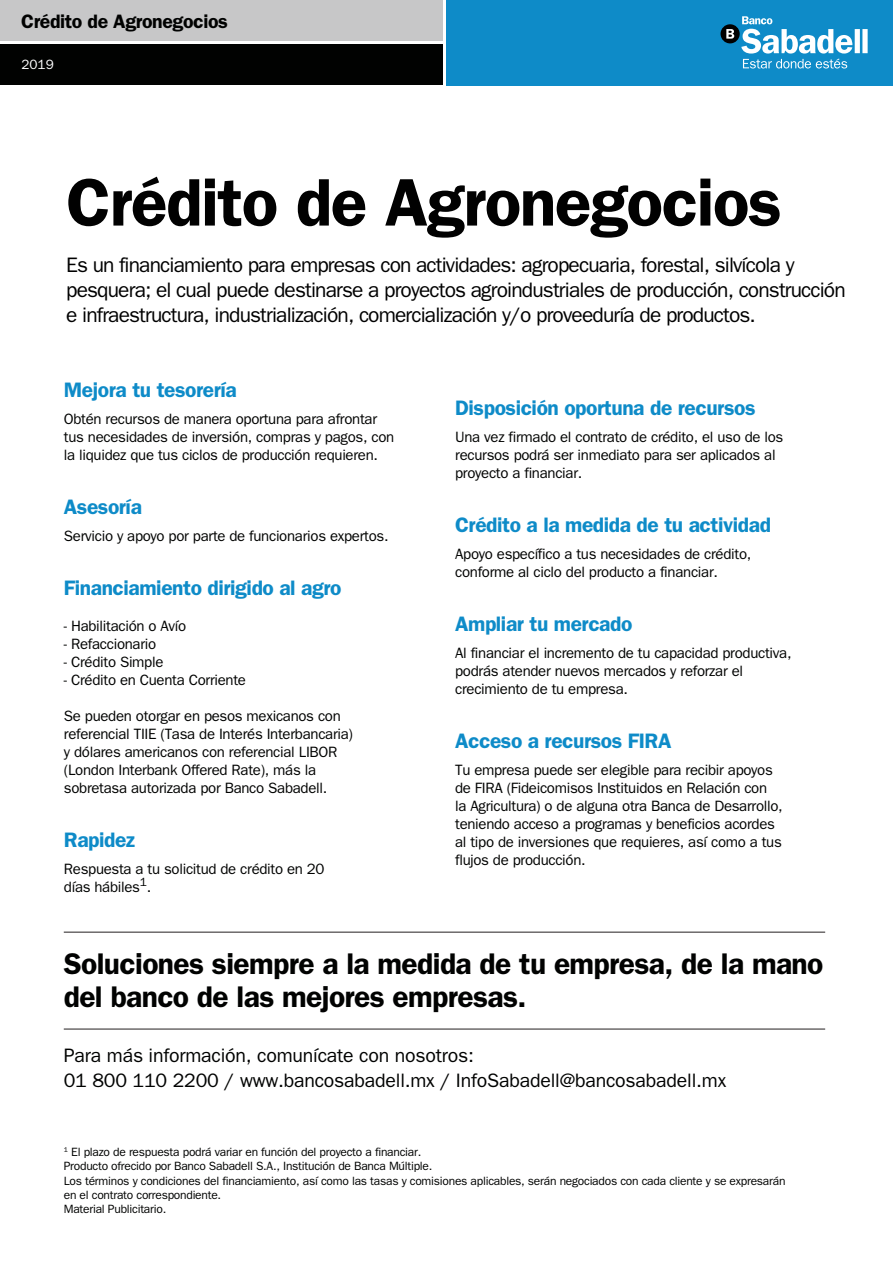
<style>
.page{position:relative;width:893px;height:1263px;background:#fff}
.page>*{position:absolute;margin:0;border:0;box-sizing:border-box;transform-origin:0 0}
.t1{font:600 67.5px "Franklin Gothic";letter-spacing:-.02em;color:#010101}
.t2{font:600 30px/33px "Franklin Gothic";letter-spacing:-.02em;color:#010201}
.t3{font:21px/25.2px "Franklin Gothic";letter-spacing:-.04em;color:#010101}
.t4{font:600 21px "Franklin Gothic";letter-spacing:-.02em;color:#0e8bc8}
.t5{font:19.5px/25.5px "Franklin Gothic";letter-spacing:-.01em;color:#010201}
.t6{font:600 19.5px "Franklin Gothic";letter-spacing:-.02em;color:#010201}
.t7{font:15px/18px "Franklin Gothic";letter-spacing:-.02em;color:#010201}
.t8{font:13.5px "Franklin Gothic";color:#fff}
.t9{font:12px/14.4px "Franklin Gothic";letter-spacing:-.02em;color:#010201}
</style>
<div class="page">
<div style="left:0;top:0;width:442px;height:41px;background:#c7c7c8"></div>
<div style="left:446px;top:0;width:447px;height:85px;background:#0e8bc8"></div>
<div style="left:0;top:45px;width:442px;height:40px;background:#010201"></div>
<hr style="left:64px;top:932px;width:761px;height:1px;background:#231f20">
<hr style="left:64px;top:1029px;width:761px;height:1px;background:#231f20">
<div style="left:720px;top:24px;width:20px;height:19px;background:#000;border-radius:50%"></div>
<svg style="left:726px;top:29px;width:8px;height:10px"></svg>
<svg style="left:741px;top:16px;width:127px;height:52px"></svg>
<h3 class="t6" style="left:21px;top:10px;width:208px">Crédito de Agronegocios</h3>
<p class="t8" style="left:21px;top:57px;width:34px">2019</p>
<h1 class="t1" style="left:66px;top:162px;width:717px">Crédito de Agronegocios</h1>
<p class="t3" style="left:66px;top:252px;width:781px">Es un financiamiento para empresas con actividades: agropecuaria, forestal, silvícola y pesquera; el cual puede destinarse a proyectos agroindustriales de producción, construcción e infraestructura, industrialización, comercialización y/o proveeduría de productos.</p>
<h3 class="t4" style="left:64px;top:377px;width:175px">Mejora tu tesorería</h3>
<p class="t7" style="left:64px;top:410px;width:332px">Obtén recursos de manera oportuna para afrontar tus necesidades de inversión, compras y pagos, con la liquidez que tus ciclos de producción requieren.</p>
<h3 class="t4" style="left:64px;top:494px;width:80px">Asesoría</h3>
<p class="t7" style="left:64px;top:527px;width:326px">Servicio y apoyo por parte de funcionarios expertos.</p>
<h3 class="t4" style="left:64px;top:575px;width:279px">Financiamiento dirigido al agro</h3>
<p class="t7" style="left:64px;top:617px;width:124px">- Habilitación o Avío</p>
<p class="t7" style="left:64px;top:635px;width:94px">- Refaccionario</p>
<p class="t7" style="left:64px;top:653px;width:101px">- Crédito Simple</p>
<p class="t7" style="left:64px;top:671px;width:184px">- Crédito en Cuenta Corriente</p>
<p class="t7" style="left:64px;top:707px;width:291px">Se pueden otorgar en pesos mexicanos con referencial TIIE (Tasa de Interés Interbancaria) y dólares americanos con referencial LIBOR (London Interbank Offered Rate), más la sobretasa autorizada por Banco Sabadell.</p>
<h3 class="t4" style="left:64px;top:827px;width:72px">Rapidez</h3>
<p class="t7" style="left:64px;top:860px;width:262px">Respuesta a tu solicitud de crédito en 20 días hábiles<sup>1</sup>.</p>
<h3 class="t4" style="left:455px;top:395px;width:302px">Disposición oportuna de recursos</h3>
<p class="t7" style="left:455px;top:428px;width:330px">Una vez firmado el contrato de crédito, el uso de los recursos podrá ser inmediato para ser aplicados al proyecto a financiar.</p>
<h3 class="t4" style="left:455px;top:512px;width:317px">Crédito a la medida de tu actividad</h3>
<p class="t7" style="left:455px;top:545px;width:298px">Apoyo específico a tus necesidades de crédito, conforme al ciclo del producto a financiar.</p>
<h3 class="t4" style="left:455px;top:611px;width:179px">Ampliar tu mercado</h3>
<p class="t7" style="left:455px;top:644px;width:338px">Al financiar el incremento de tu capacidad productiva, podrás atender nuevos mercados y reforzar el crecimiento de tu empresa.</p>
<h3 class="t4" style="left:455px;top:728px;width:218px">Acceso a recursos FIRA</h3>
<p class="t7" style="left:455px;top:761px;width:329px">Tu empresa puede ser elegible para recibir apoyos de FIRA (Fideicomisos Instituidos en Relación con<br>la Agricultura) o de alguna otra Banca de Desarrollo, teniendo acceso a programas y beneficios acordes al tipo de inversiones que requieres, así como a tus flujos de producción.</p>
<h2 class="t2" style="left:64px;top:947px;width:761px">Soluciones siempre a la medida de tu empresa, de la mano del banco de las mejores empresas.</h2>
<h3 class="t5" style="left:64px;top:1043px;width:664px">Para más información, comunícate con nosotros:<br>01 800 110 2200 / www.bancosabadell.mx / InfoSabadell@bancosabadell.mx</h3>
<p class="t9" style="left:64px;top:1145px;width:723px"><sup>1</sup> El plazo de respuesta podrá variar en función del proyecto a financiar.<br>Producto ofrecido por Banco Sabadell S.A., Institución de Banca Múltiple.<br>Los términos y condiciones del financiamiento, así como las tasas y comisiones aplicables, serán negociados con cada cliente y se expresarán en el contrato correspondiente.<br>Material Publicitario.</p>
</div>
